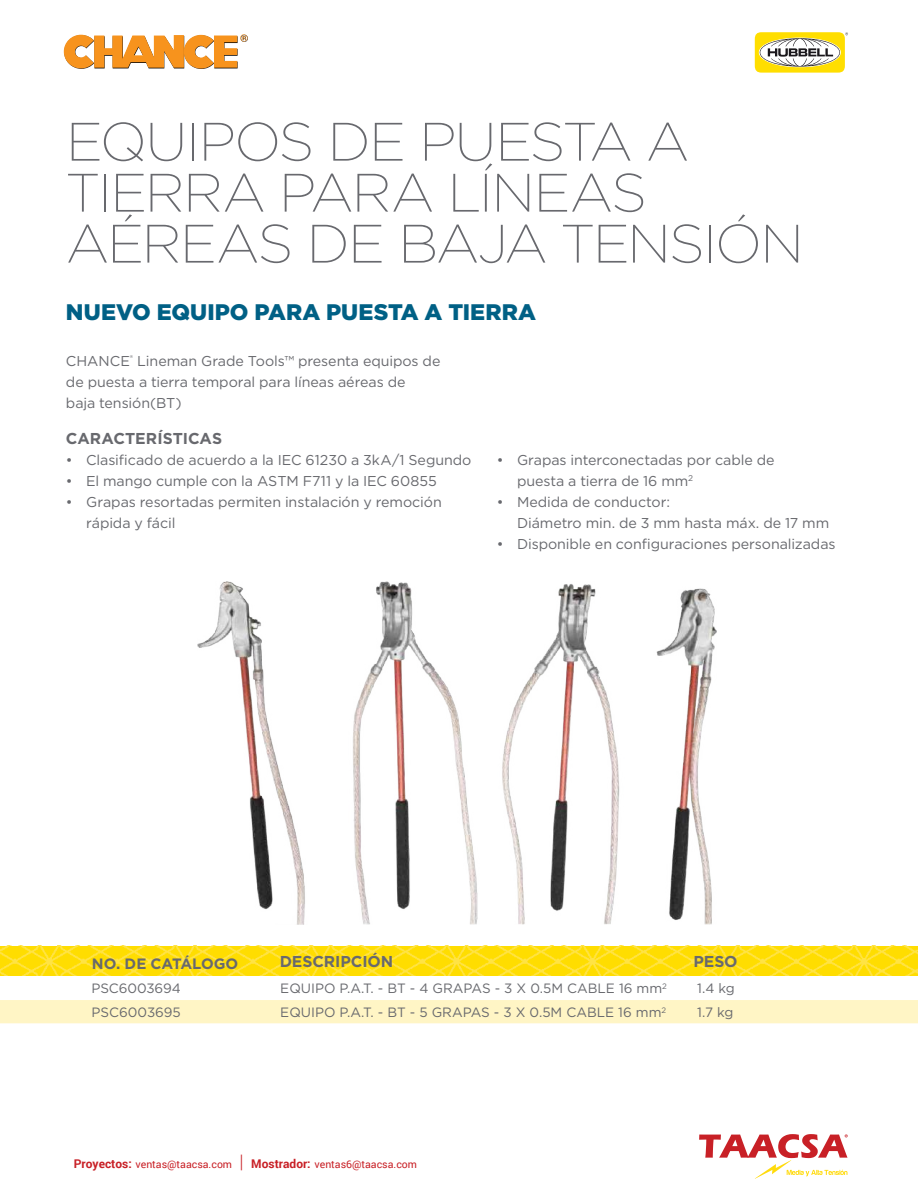
<style>
.page{position:relative;width:918px;height:1188px;background:#fff}
.page>*{position:absolute;margin:0;border:0;box-sizing:border-box;transform-origin:0 0}
.t1{font:200 54px/51px "Gotham";letter-spacing:-.035em;color:#68696e}
.t2{font:900 22.5px "Gotham";color:#006085}
.t3{font:700 15.75px "Gotham";letter-spacing:-.005em;color:#68696e}
.t4{font:700 15px "Gotham";letter-spacing:-.005em;color:#68696e}
.t5{font:14.25px/21px "Gotham";letter-spacing:-.005em;color:#68696e}
.t6{font:13.5px "Gotham";color:#68696e}
.t7{font:10.5px "Roboto";color:#c82026}
.s1{font-weight:700;font-size:12px}
.s2{font-weight:300;font-size:18.6px}
</style>
<div class="page">
<img style="left:198px;top:581px;width:519px;height:344px">
<img style="left:0;top:946px;width:918px;height:29px">
<div style="left:0;top:1000px;width:918px;height:23px;background:#fff5c5"></div>
<svg style="left:699px;top:1134px;width:149px;height:45px"></svg>
<svg style="left:64px;top:34px;width:184px;height:35px"></svg>
<div style="left:755px;top:32px;width:90px;height:41px;background:#ffde00;border-radius:7px"></div>
<svg style="left:760px;top:32px;width:88px;height:35px"></svg>
<h1 class="t1" style="left:66px;top:115px;width:739px">EQUIPOS DE PUESTA A<br>TIERRA PARA LÍNEAS<br>AÉREAS DE BAJA TENSIÓN</h1>
<h2 class="t2" style="left:66px;top:297px;width:472px">NUEVO EQUIPO PARA PUESTA A TIERRA</h2>
<p class="t5" style="left:66px;top:350px;width:376px">CHANCE<sup>®</sup> Lineman Grade Tools™ presenta equipos de de puesta a tierra temporal para líneas aéreas de<br>baja tensión(BT)</p>
<p class="t3" style="left:66px;top:428px;width:158px">CARACTERÍSTICAS</p>
<p class="t5" style="left:66px;top:449px;width:407px">• Clasificado de acuerdo a la IEC 61230 a 3kA/1 Segundo</p>
<p class="t5" style="left:66px;top:470px;width:372px">• El mango cumple con la ASTM F711 y la IEC 60855</p>
<p class="t5" style="left:86px;top:491px;width:357px;text-indent:-20px">• Grapas resortadas permiten instalación y remoción rápida y fácil</p>
<p class="t5" style="left:517px;top:449px;width:259px;text-indent:-20px">• Grapas interconectadas por cable de puesta a tierra de 16 mm<sup>2</sup></p>
<p class="t5" style="left:517px;top:491px;width:314px;text-indent:-20px">• Medida de conductor:<br>Diámetro min. de 3 mm hasta máx. de 17 mm</p>
<p class="t5" style="left:497px;top:533px;width:340px">• Disponible en configuraciones personalizadas</p>
<p class="t4" style="left:92px;top:954px;width:148px">NO. DE CATÁLOGO</p>
<p class="t3" style="left:280px;top:951px;width:115px">DESCRIPCIÓN</p>
<p class="t3" style="left:693px;top:951px;width:46px">PESO</p>
<p class="t6" style="left:92px;top:980px;width:91px">PSC6003694</p>
<p class="t6" style="left:280px;top:980px;width:388px">EQUIPO P.A.T. - BT - 4 GRAPAS - 3 X 0.5M CABLE 16 mm<sup>2</sup></p>
<p class="t6" style="left:697px;top:980px;width:39px">1.4 kg</p>
<p class="t6" style="left:92px;top:1004px;width:91px">PSC6003695</p>
<p class="t6" style="left:280px;top:1004px;width:387px">EQUIPO P.A.T. - BT - 5 GRAPAS - 3 X 0.5M CABLE 16 mm<sup>2</sup></p>
<p class="t6" style="left:697px;top:1004px;width:38px">1.7 kg</p>
<p class="t7" style="left:74px;top:1157px;width:345px"><span class="s1">Proyectos:</span> ventas@taacsa.com <span class="s2">|</span> <span class="s1">Mostrador:</span> ventas6@taacsa.com</p>
</div>
